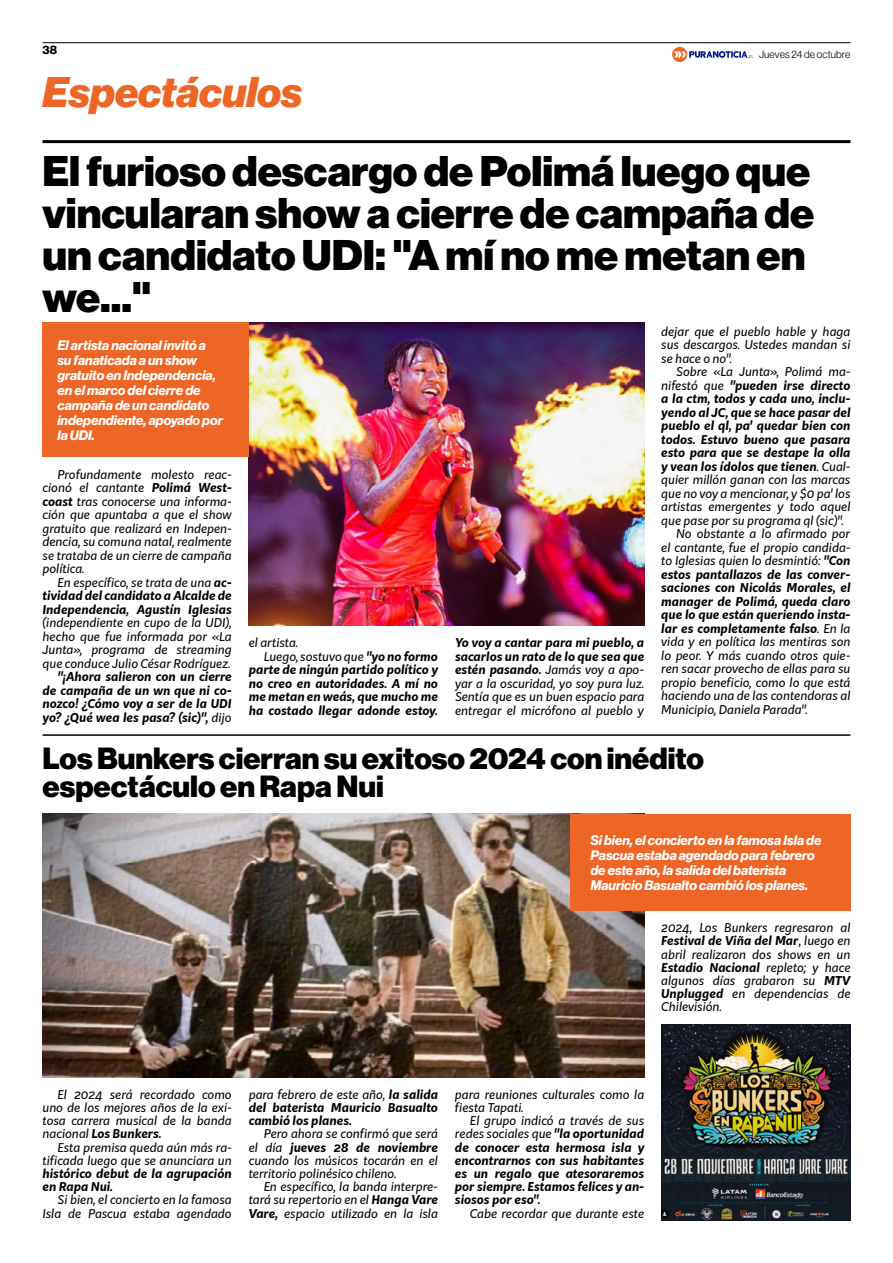
<style>
.page{position:relative;width:893px;height:1263px;background:#fff}
.page>*{position:absolute;margin:0;border:0;box-sizing:border-box;transform-origin:0 0}
.t1{font:42px/42px "N Haas Grotesk DS Pro 95 Blk";color:#000}
.t2{font:42px "N Haas Grotesk DS Pro 96 Blk It";color:#ed6626}
.t3{font:30px/28.5px "N Haas Grotesk DS Pro 95 Blk";color:#000}
.t4{font:13.5px/15px "N Haas Grotesk DS Pro 76 Bd It";color:#fff}
.t5{font:italic 12px/13.5px "Kit Sans";color:#000;text-align:justify}
.t6{font:italic 700 12px/13.2px "Kit Sans";color:#000;text-align:justify}
.t7{font:12px "N Haas Grotesk DS Pro 75 Bd";color:#000}
.t8{font:10.5px "N Haas Grotesk DS Pro 45 Lt";letter-spacing:.015em;color:#000}
.s1{font-weight:700}
.s2{font-weight:400}
</style>
<div class="page">
<hr style="left:43px;top:140px;width:807px;height:3px;background:#000">
<hr style="left:43px;top:42px;width:807px;height:1px;background:#000">
<hr style="left:43px;top:734px;width:807px;height:2px;background:#000">
<img style="left:249px;top:322px;width:395px;height:303px">
<div style="left:43px;top:322px;width:206px;height:135px;background:#ed6626"></div>
<img style="left:43px;top:814px;width:601px;height:263px">
<div style="left:570px;top:814px;width:280px;height:96px;background:#ed6626"></div>
<svg style="left:672px;top:47px;width:81px;height:15px"></svg>
<img style="left:661px;top:1025px;width:189px;height:195px">
<p class="t7" style="left:43px;top:42px;width:16px">38</p>
<h1 class="t2" style="left:43px;top:67px;width:262px">Espectáculos</h1>
<p class="t8" style="left:759px;top:48px;width:93px">Jueves 24 de octubre</p>
<h1 class="t1" style="left:43px;top:151px;width:773px">El furioso descargo de Polimá luego que vincularan show a cierre de campaña de un candidato UDI: "A mí no me metan en we..."</h1>
<p class="t4" style="left:57px;top:338px;width:167px">El artista nacional invitó a su fanaticada a un show gratuito en Independencia, en el marco del cierre de campaña de un candidato independiente, apoyado por la UDI.</p>
<p class="t5" style="left:43px;top:467px;width:191px;text-indent:15px">Profundamente molesto reac&shy;cionó el cantante <span class="s1">Polimá West&shy;coast</span> tras conocerse una informa&shy;ción que apuntaba a que el show gratuito que realizará en Indepen&shy;dencia, su comuna natal, realmente se trataba de un cierre de campaña política.</p>
<p class="t6" style="left:43px;top:575px;width:191px;text-indent:15px"><span class="s2">En específico, se trata de una</span> ac&shy;tividad del candidato a Alcalde de Independencia, Agustín Iglesias</p>
<p class="t5" style="left:43px;top:615px;width:191px">(independiente en cupo de la UDI), hecho que fue informada por «La Junta», programa de streaming que conduce Julio César Rodríguez.</p>
<p class="t6" style="left:43px;top:669px;width:191px;text-indent:15px">"¡Ahora salieron con un cierre de campaña de un wn que ni co&shy;nozco! ¿Cómo voy a ser de la UDI yo? ¿Qué wea les pasa? (sic)", <span class="s2">dijo</span></p>
<p class="t5" style="left:249px;top:635px;width:51px">el artista.</p>
<p class="t5" style="left:264px;top:649px;width:176px">Luego, sostuvo que <span class="s1">"yo no formo</span></p>
<p class="t6" style="left:249px;top:662px;width:191px">parte de ningún partido político y</p>
<p class="t6" style="left:249px;top:676px;width:191px">no creo en autoridades. A mí no</p>
<p class="t6" style="left:249px;top:689px;width:191px">me metan en weás, que mucho me</p>
<p class="t6" style="left:249px;top:703px;width:191px">ha costado llegar adonde estoy.</p>
<p class="t5" style="left:455px;top:635px;width:191px"><span class="s1">Yo voy a cantar para mi pueblo, a sacarlos un rato de lo que sea que estén pasando.</span> Jamás voy a apo&shy;yar a la oscuridad, yo soy pura luz.<br>Sentía que es un buen espacio para entregar el micrófono al pueblo y</p>
<p class="t5" style="left:661px;top:324px;width:191px">dejar que el pueblo hable y haga sus descargos. Ustedes mandan si se hace o no".</p>
<p class="t5" style="left:676px;top:364px;width:176px">Sobre «La Junta», Polimá ma-</p>
<p class="t6" style="left:661px;top:377px;width:191px"><span class="s2">nifestó que</span> "pueden irse directo</p>
<p class="t6" style="left:661px;top:391px;width:191px">a la ctm, todos y cada uno, inclu-</p>
<p class="t6" style="left:661px;top:404px;width:191px">yendo al JC, que se hace pasar del</p>
<p class="t6" style="left:661px;top:418px;width:191px">pueblo el ql, pa' quedar bien con</p>
<p class="t6" style="left:661px;top:431px;width:191px">todos. Estuvo bueno que pasara</p>
<p class="t6" style="left:661px;top:445px;width:191px">esto para que se destape la olla</p>
<p class="t6" style="left:661px;top:458px;width:191px">y vean los ídolos que tienen<span class="s2">. Cual-</span></p>
<p class="t5" style="left:661px;top:472px;width:191px">quier millón ganan con las marcas</p>
<p class="t5" style="left:661px;top:486px;width:191px">que no voy a mencionar, y $0 pa' los</p>
<p class="t5" style="left:661px;top:499px;width:191px">artistas emergentes y todo aquel</p>
<p class="t5" style="left:661px;top:513px;width:184px">que pase por su programa ql (sic)".</p>
<p class="t5" style="left:676px;top:526px;width:176px">No obstante a lo afirmado por</p>
<p class="t5" style="left:661px;top:540px;width:191px">el cantante, fue el propio candida-</p>
<p class="t5" style="left:661px;top:553px;width:191px">to Iglesias quien lo desmintió: <span class="s1">"Con</span></p>
<p class="t6" style="left:661px;top:566px;width:191px">estos pantallazos de las conver-</p>
<p class="t6" style="left:661px;top:580px;width:191px">saciones con Nicolás Morales, el</p>
<p class="t6" style="left:661px;top:593px;width:191px">manager de Polimá, queda claro</p>
<p class="t6" style="left:661px;top:607px;width:191px">que lo que están queriendo insta-</p>
<p class="t6" style="left:661px;top:620px;width:191px">lar es completamente falso<span class="s2">. En la</span></p>
<p class="t5" style="left:661px;top:634px;width:191px">vida y en política las mentiras son</p>
<p class="t5" style="left:661px;top:648px;width:191px">lo peor. Y más cuando otros quie-</p>
<p class="t5" style="left:661px;top:661px;width:191px">ren sacar provecho de ellas para su</p>
<p class="t5" style="left:661px;top:675px;width:191px">propio beneficio, como lo que está</p>
<p class="t5" style="left:661px;top:688px;width:191px">haciendo una de las contendoras al</p>
<p class="t5" style="left:661px;top:702px;width:148px">Municipio, Daniela Parada".</p>
<h2 class="t3" style="left:43px;top:744px;width:663px">Los Bunkers cierran su exitoso 2024 con inédito espectáculo en Rapa Nui</h2>
<p class="t4" style="left:590px;top:833px;width:233px">Si bien, el concierto en la famosa Isla de Pascua estaba agendado para febrero de este año, la salida del baterista Mauricio Basualto cambió los planes.</p>
<p class="t5" style="left:661px;top:920px;width:191px">2024, Los Bunkers regresaron al <span class="s1">Festival de Viña del Mar</span>, luego en abril realizaron dos shows en un <span class="s1">Estadio Nacional</span> repleto; y hace algunos días grabaron su <span class="s1">MTV Unplugged</span> en dependencias de Chilevisión.</p>
<p class="t5" style="left:43px;top:1087px;width:191px;text-indent:15px">El 2024 será recordado como uno de los mejores años de la exi&shy;tosa carrera musical de la banda nacional <span class="s1">Los Bunkers.</span></p>
<p class="t5" style="left:43px;top:1140px;width:191px;text-align:right">Esta premisa queda aún más ra&shy;tificada luego que se anunciara un</p>
<p class="t6" style="left:43px;top:1166px;width:191px">histórico debut de la agrupación en Rapa Nui.</p>
<p class="t5" style="left:43px;top:1193px;width:191px;text-align:right">Si bien, el concierto en la famosa<br>Isla de Pascua estaba agendado</p>
<p class="t6" style="left:249px;top:1087px;width:191px"><span class="s2">para febrero de este año,</span> la salida del baterista Mauricio Basualto cambió los planes.</p>
<p class="t5" style="left:249px;top:1127px;width:191px;text-indent:15px">Pero ahora se confirmó que será el día <span class="s1">jueves 28 de noviembre </span>cuando los músicos tocarán en el territorio polinésico chileno.</p>
<p class="t5" style="left:249px;top:1179px;width:191px;text-indent:15px">En específico, la banda interpre&shy;tará su repertorio en el <span class="s1">Hanga Vare Vare,</span> espacio utilizado en la isla</p>
<p class="t5" style="left:455px;top:1087px;width:191px">para reuniones culturales como la fiesta Tapati.</p>
<p class="t6" style="left:455px;top:1113px;width:191px;text-indent:15px"><span class="s2">El grupo indicó a través de sus redes sociales que</span> "la oportunidad de conocer esta hermosa isla y encontrarnos con sus habitantes es un regalo que atesoraremos por siempre. Estamos felices y an&shy;siosos por eso".</p>
<p class="t5" style="left:470px;top:1206px;width:176px">Cabe recordar que durante este</p>
</div>
